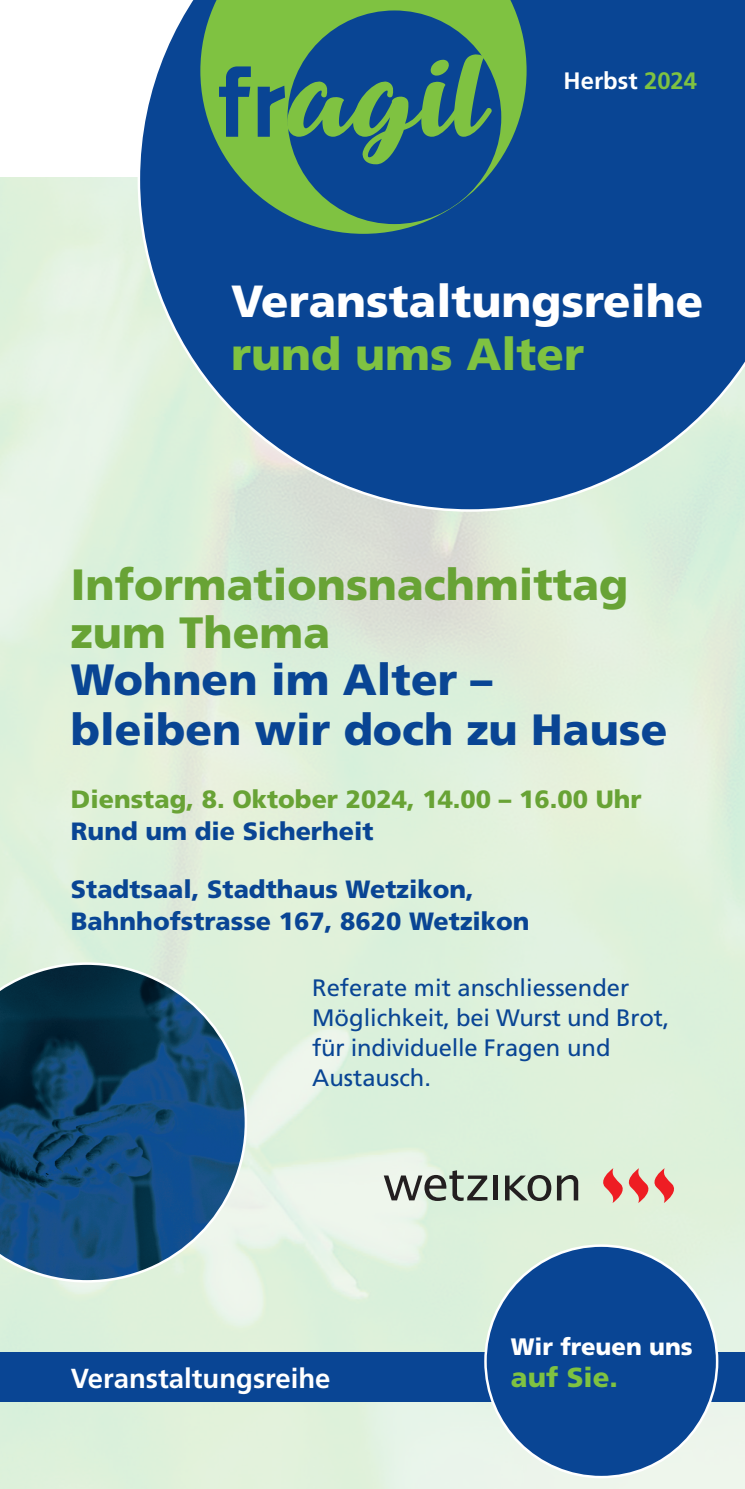
<style>
.page{position:relative;width:745px;height:1489px;background:#fff}
.page>*{position:absolute;margin:0;border:0;box-sizing:border-box;transform-origin:0 0}
.t1{font:110.25px "Queenof Heaven";color:#7fc241}
.t2{font:900 45px "Frutiger LT Std";color:#fff}
.t3{font:900 45px "Frutiger LT Std";color:#7fc241}
.t4{font:900 43.75px/50px "Frutiger LT Std";color:#094594}
.t5{font:900 43.75px/47.5px "Frutiger LT Std";color:#68a335}
.t6{font:700 27.5px "Frutiger LT Std";color:#fff}
.t7{font:900 27.5px "Frutiger LT Std";color:#7fc241}
.t8{font:900 25px/32.5px "Frutiger LT Std";color:#094594}
.t9{font:900 25px "Frutiger LT Std";color:#68a335}
.t10{font:23.75px/30px "Frutiger LT Std";color:#094594}
.t11{font:900 23.75px "Frutiger LT Std";color:#fff}
.t12{font:700 23.75px "Frutiger LT Std";color:#fff}
.s1{font-family:"Stratum 1";font-weight:700;font-size:105.5px;color:#094594}
.s2{color:#7fc241}
</style>
<div class="page">
<img style="left:0;top:177px;width:744px;height:1311px">
<div style="left:0;top:1352px;width:744px;height:49px;background:#094594"></div>
<svg style="left:137px;top:0;width:607px;height:511px;background:#2e63a1"></svg>
<div style="left:485px;top:1245px;width:231px;height:231px;background:#094594;border-radius:50%"></div>
<svg style="left:200px;top:0;width:326px;height:234px;background:#5b9c5a"></svg>
<div style="left:287px;top:10px;width:214px;height:214px;background:#094594;border-radius:50%"></div>
<div style="left:696px;top:0;width:48px;height:57px;background:#094594"></div>
<svg style="left:598px;top:1168px;width:79px;height:34px;background:#e4a396"></svg>
<svg style="left:383px;top:1170px;width:104px;height:30px;background:#a3aba1"></svg>
<hr style="left:493px;top:1175px;width:4px;height:25px;background:#231f20">
<svg style="left:504px;top:1174px;width:74px;height:26px;background:#919b8f"></svg>
<svg style="left:0;top:962px;width:247px;height:320px;background:#2e5c7d"></svg>
<h1 class="t1" style="left:216px;top:30px;width:272px"><span class="s1">fr</span>agil</h1>
<p class="t12" style="left:563px;top:66px;width:135px">Herbst <span class="s2">2024</span></p>
<h2 class="t2" style="left:231px;top:274px;width:473px">Veranstaltungsreihe</h2>
<h2 class="t3" style="left:231px;top:327px;width:354px">rund ums Alter</h2>
<h3 class="t5" style="left:71px;top:561px;width:558px">Informationsnachmittag zum Thema</h3>
<h3 class="t4" style="left:71px;top:654px;width:597px">Wohnen im Alter – bleiben wir doch zu Hause</h3>
<p class="t9" style="left:71px;top:783px;width:571px">Dienstag, 8. Oktober 2024, 14.00 – 16.00 Uhr</p>
<p class="t8" style="left:71px;top:815px;width:304px">Rund um die Sicherheit</p>
<p class="t8" style="left:71px;top:872px;width:460px">Stadtsaal, Stadthaus Wetzikon,<br>Bahnhofstrasse 167, 8620 Wetzikon</p>
<p class="t10" style="left:312px;top:973px;width:358px">Referate mit anschliessender<br>Möglichkeit, bei Wurst und Brot, für individuelle Fragen und<br>Austausch.</p>
<p class="t6" style="left:71px;top:1361px;width:261px">Veranstaltungsreihe</p>
<p class="t11" style="left:510px;top:1332px;width:183px">Wir freuen uns</p>
<p class="t7" style="left:510px;top:1360px;width:108px">auf Sie.</p>
</div>
